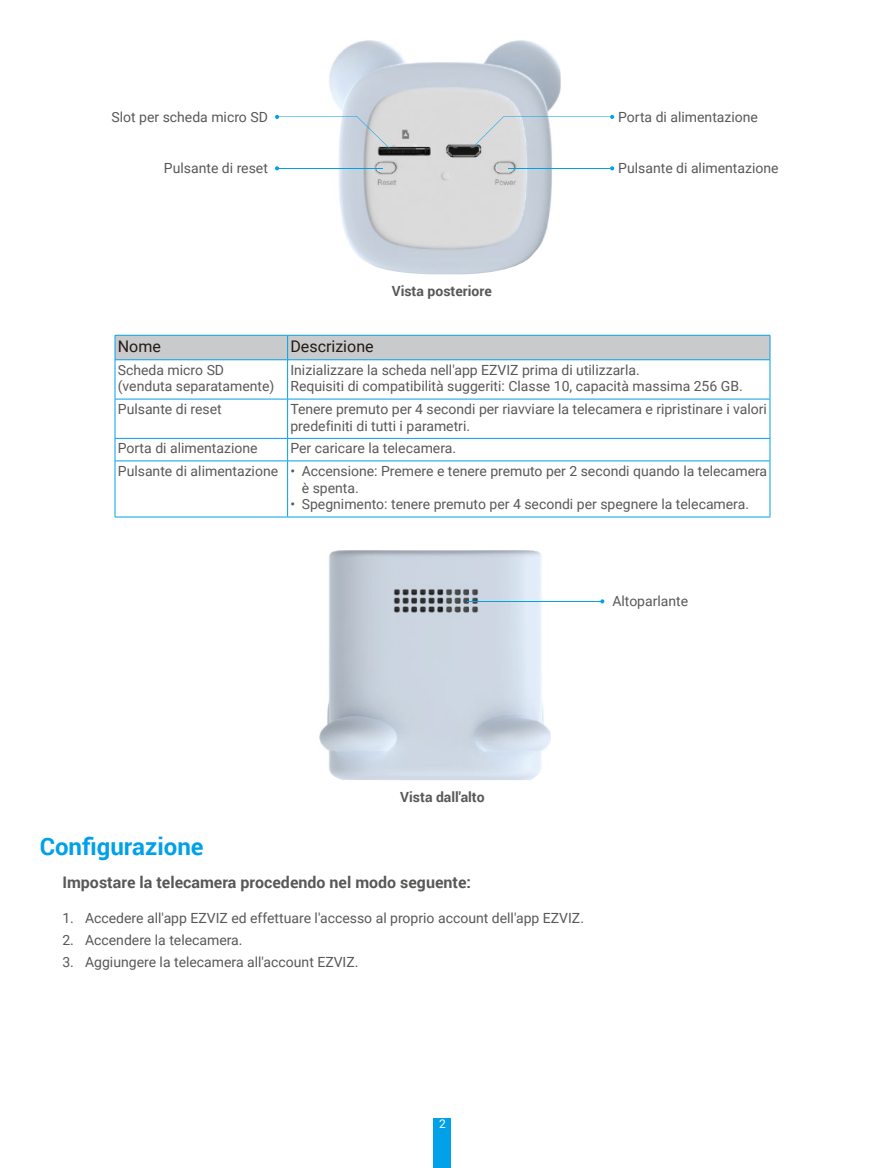
<style>
.page{position:relative;width:885px;height:1168px;background:#fff}
.page>*{position:absolute;margin:0;border:0;box-sizing:border-box;transform-origin:0 0}
.t1{font:700 24px "Roboto";color:#00a1e9}
.t2{font:700 16px "Roboto";color:#595857}
.t3{font:16px "Roboto";color:#231916}
.t4{font:14px/16.8px "Roboto";color:#595857}
.t5{font:700 14px "Roboto";color:#595857}
.t6{font:12px "Roboto";color:#fff}
</style>
<div class="page">
<div style="left:434px;top:1118px;width:17px;height:50px;background:#00a1e9"></div>
<img style="left:329px;top:40px;width:231px;height:234px">
<svg style="left:610px;top:166px;width:4px;height:4px"></svg>
<hr style="left:508px;top:168px;width:102px;height:1px;background:#00a1e9">
<svg style="left:473px;top:115px;width:141px;height:32px"></svg>
<svg style="left:275px;top:166px;width:4px;height:4px"></svg>
<hr style="left:279px;top:168px;width:104px;height:1px;background:#00a1e9">
<svg style="left:275px;top:115px;width:114px;height:34px"></svg>
<div style="left:115px;top:335px;width:655px;height:24px;background:#c9cacb"></div>
<hr style="left:115px;top:359px;width:172px;height:1px;background:#00a1e9">
<hr style="left:115px;top:360px;width:1px;height:39px;background:#00a1e9">
<hr style="left:287px;top:359px;width:483px;height:1px;background:#00a1e9">
<hr style="left:287px;top:360px;width:1px;height:39px;background:#00a1e9">
<hr style="left:769px;top:360px;width:1px;height:39px;background:#00a1e9">
<hr style="left:115px;top:399px;width:1px;height:39px;background:#00a1e9">
<hr style="left:287px;top:399px;width:1px;height:39px;background:#00a1e9">
<hr style="left:769px;top:399px;width:1px;height:39px;background:#00a1e9">
<hr style="left:115px;top:438px;width:172px;height:1px;background:#00a1e9">
<svg style="left:115px;top:439px;width:1px;height:22px"></svg>
<hr style="left:115px;top:461px;width:172px;height:1px;background:#00a1e9">
<hr style="left:115px;top:461px;width:1px;height:56px;background:#00a1e9">
<hr style="left:287px;top:461px;width:1px;height:56px;background:#00a1e9">
<hr style="left:769px;top:461px;width:1px;height:56px;background:#00a1e9">
<hr style="left:115px;top:517px;width:172px;height:1px;background:#00a1e9">
<hr style="left:287px;top:517px;width:483px;height:1px;background:#00a1e9">
<hr style="left:115px;top:399px;width:172px;height:1px;background:#00a1e9">
<hr style="left:287px;top:399px;width:483px;height:1px;background:#00a1e9">
<svg style="left:287px;top:402px;width:483px;height:111px"></svg>
<img style="left:319px;top:550px;width:232px;height:230px">
<svg style="left:600px;top:599px;width:4px;height:4px"></svg>
<hr style="left:467px;top:601px;width:133px;height:1px;background:#00a1e9">
<p class="t4" style="left:111px;top:108px;width:158px">Slot per scheda micro SD</p>
<p class="t4" style="left:164px;top:159px;width:105px">Pulsante di reset</p>
<p class="t5" style="left:392px;top:281px;width:101px">Vista posteriore</p>
<p class="t4" style="left:618px;top:108px;width:141px">Porta di alimentazione</p>
<p class="t4" style="left:618px;top:159px;width:162px">Pulsante di alimentazione</p>
<p class="t3" style="left:118px;top:335px;width:45px">Nome</p>
<p class="t3" style="left:290px;top:335px;width:85px">Descrizione</p>
<p class="t4" style="left:118px;top:361px;width:158px">Scheda micro SD (venduta separatamente)</p>
<p class="t4" style="left:290px;top:361px;width:454px">Inizializzare la scheda nell'app EZVIZ prima di utilizzarla.<br>Requisiti di compatibilità suggeriti: Classe 10, capacità massima 256 GB.</p>
<p class="t4" style="left:118px;top:400px;width:105px">Pulsante di reset</p>
<p class="t4" style="left:290px;top:400px;width:478px">Tenere premuto per 4 secondi per riavviare la telecamera e ripristinare i valori predefiniti di tutti i parametri.</p>
<p class="t4" style="left:118px;top:439px;width:141px">Porta di alimentazione</p>
<p class="t4" style="left:118px;top:436px;width:650px;line-height:22.6px;text-indent:172px">Per caricare la telecamera.<br>Pulsante di alimentazione • Accensione: Premere e tenere premuto per 2 secondi quando la telecamera</p>
<p class="t4" style="left:302px;top:479px;width:58px">è spenta.</p>
<p class="t4" style="left:290px;top:495px;width:460px">• Spegnimento: tenere premuto per 4 secondi per spegnere la telecamera.</p>
<p class="t4" style="left:612px;top:592px;width:77px">Altoparlante</p>
<p class="t5" style="left:400px;top:787px;width:86px">Vista dall'alto</p>
<h1 class="t1" style="left:40px;top:829px;width:165px">Configurazione</h1>
<p class="t2" style="left:62px;top:871px;width:410px">Impostare la telecamera procedendo nel modo seguente:</p>
<p class="t4" style="left:62px;top:909px;width:523px">1. Accedere all'app EZVIZ ed effettuare l'accesso al proprio account dell'app EZVIZ.</p>
<p class="t4" style="left:62px;top:931px;width:182px">2. Accendere la telecamera.</p>
<p class="t4" style="left:62px;top:953px;width:297px">3. Aggiungere la telecamera all'account EZVIZ.</p>
<p class="t6" style="left:439px;top:1116px;width:8px">2</p>
</div>
